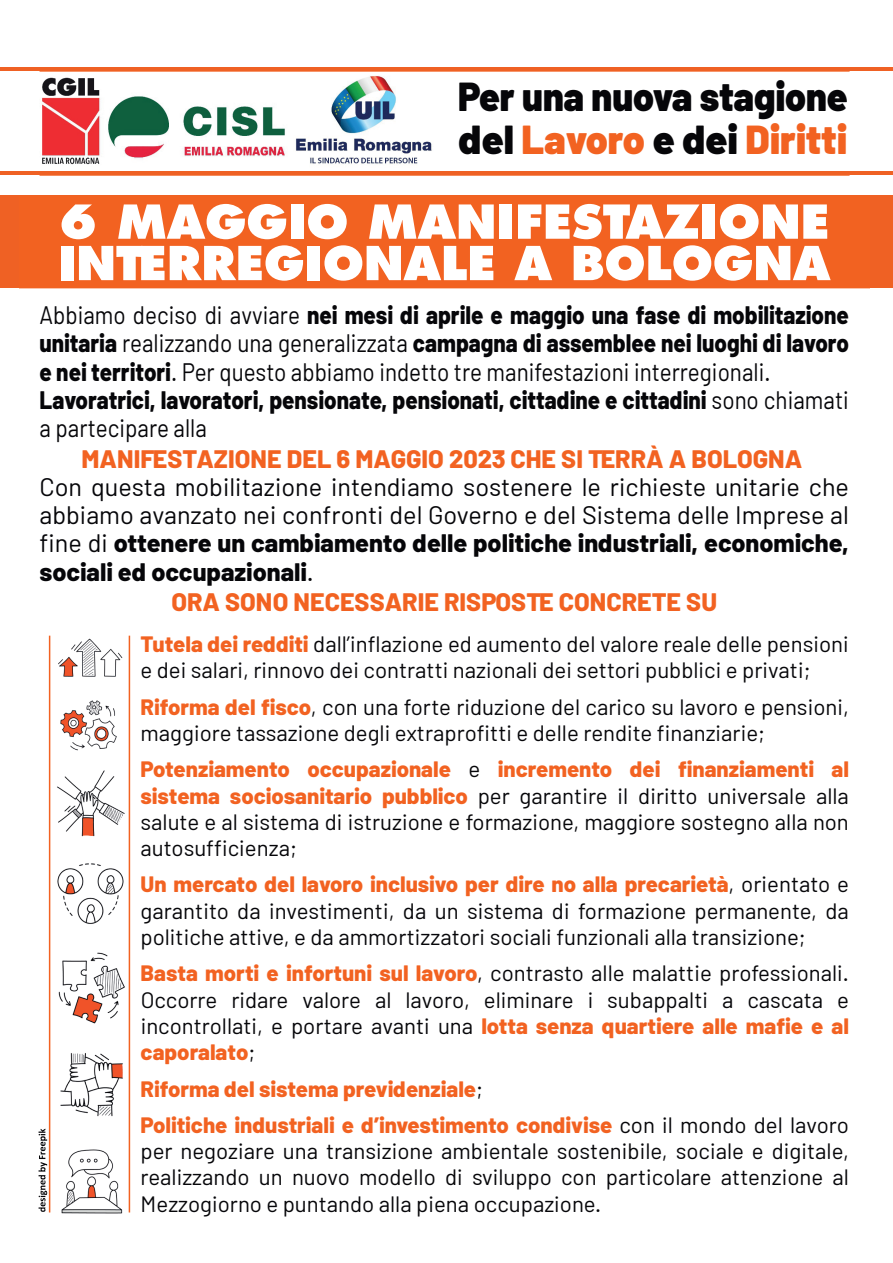
<style>
.page{position:relative;width:893px;height:1263px;background:#fff}
.page>*{position:absolute;margin:0;border:0;box-sizing:border-box;transform-origin:0 0}
.t1{font:900 40.35px/43.5px "Barlow";color:#060609;scale:.93 1}
.t2{font:800 25.2px/28.3px "Barlow";color:#060609;scale:.89 1}
.t3{font:25.2px "Barlow";color:#060609}
.t4{font:800 25.2px "Barlow";color:#060609}
.t5{font:800 25.2px "Barlow";color:#f26221}
.t6{font:22.2px/26.2px "Barlow";color:#060609;text-align:justify}
.t7{font:800 22.2px/36.3px "Barlow";color:#f26221}
.s1{color:#f26221}
.s2{font-weight:400}
.s3{font-weight:800;color:#f26221}
.s4{font-weight:400;color:#060609}
</style>
<div class="page">
<div style="left:0;top:196px;width:893px;height:92px;background:#ef6124"></div>
<img style="left:34px;top:71px;width:398px;height:101px">
<svg style="left:19px;top:195px;width:851px;height:86px"></svg>
<svg style="left:62px;top:204px;width:33px;height:35px"></svg>
<svg style="left:118px;top:204px;width:168px;height:35px"></svg>
<div style="left:291px;top:204px;width:12px;height:35px;background:#fff"></div>
<svg style="left:308px;top:204px;width:39px;height:35px"></svg>
<svg style="left:369px;top:204px;width:125px;height:35px"></svg>
<div style="left:499px;top:204px;width:13px;height:35px;background:#fff"></div>
<svg style="left:518px;top:204px;width:181px;height:35px"></svg>
<div style="left:703px;top:204px;width:12px;height:35px;background:#fff"></div>
<svg style="left:720px;top:204px;width:107px;height:35px"></svg>
<div style="left:61px;top:246px;width:12px;height:34px;background:#fff"></div>
<svg style="left:79px;top:245px;width:224px;height:36px"></svg>
<div style="left:307px;top:246px;width:13px;height:34px;background:#fff"></div>
<svg style="left:324px;top:245px;width:169px;height:36px"></svg>
<svg style="left:514px;top:246px;width:38px;height:34px"></svg>
<svg style="left:574px;top:245px;width:257px;height:36px"></svg>
<img style="left:58px;top:638px;width:65px;height:39px">
<img style="left:60px;top:700px;width:57px;height:51px">
<img style="left:50px;top:764px;width:79px;height:80px">
<img style="left:50px;top:856px;width:81px;height:74px">
<img style="left:58px;top:945px;width:73px;height:86px">
<img style="left:50px;top:1048px;width:81px;height:73px">
<img style="left:61px;top:1146px;width:69px;height:68px">
<svg style="left:39px;top:1129px;width:8px;height:83px"></svg>
<hr style="left:129px;top:636px;width:1px;height:576px;background:#f26221">
<hr style="left:49px;top:636px;width:1px;height:576px;background:#f26221">
<svg style="left:40px;top:67px;width:810px;height:5px;background:#f27b47"></svg>
<svg style="left:40px;top:171px;width:810px;height:5px;background:#f27741"></svg>
<hr style="left:0;top:68px;width:893px;height:3px;background:#ef6124">
<hr style="left:0;top:172px;width:893px;height:3px;background:#ef6124">
<h1 class="t1" style="left:458px;top:75px;width:421px">Per una nuova stagione del <span class="s1">Lavoro</span> e dei <span class="s1">Diritti</span></h1>
<p class="t2" style="left:39px;top:301px;width:911px"><span class="s2">Abbiamo deciso di avviare</span> nei mesi di aprile e maggio una fase di mobilitazione unitaria <span class="s2">realizzando una generalizzata</span> campagna di assemblee nei luoghi di lavoro e nei territori<span class="s2">. Per questo abbiamo indetto tre manifestazioni interregionali.<br></span>Lavoratrici, lavoratori, pensionate, pensionati, cittadine e cittadini <span class="s2">sono chiamati a partecipare alla</span></p>
<p class="t5" style="left:82px;top:443px;width:722px">MANIFESTAZIONE DEL 6 MAGGIO 2023 CHE SI TERRÀ A BOLOGNA</p>
<p class="t3" style="left:40px;top:471px;width:811px">Con questa mobilitazione intendiamo sostenere le richieste unitarie che</p>
<p class="t3" style="left:40px;top:499px;width:811px">abbiamo avanzato nei confronti del Governo e del Sistema delle Imprese al</p>
<p class="t4" style="left:40px;top:528px;width:811px"><span class="s2">fine di</span> ottenere un cambiamento delle politiche industriali, economiche,</p>
<p class="t4" style="left:40px;top:556px;width:276px">sociali ed occupazionali<span class="s2">.</span></p>
<p class="t5" style="left:171px;top:586px;width:547px">ORA SONO NECESSARIE RISPOSTE CONCRETE SU</p>
<p class="t6" style="left:140px;top:630px;width:710px"><span class="s3">Tutela dei redditi</span> dall’inflazione ed aumento del valore reale delle pensioni e dei salari, rinnovo dei contratti nazionali dei settori pubblici e privati;</p>
<p class="t6" style="left:140px;top:693px;width:710px"><span class="s3">Riforma del fisco</span>, con una forte riduzione del carico su lavoro e pensioni, maggiore tassazione degli extraprofitti e delle rendite finanziarie;</p>
<p class="t6" style="left:141px;top:756px;width:710px"><span class="s3">Potenziamento occupazionale</span> e <span class="s3">incremento dei finanziamenti al sistema sociosanitario pubblico</span> per garantire il diritto universale alla salute e al sistema di istruzione e formazione, maggiore sostegno alla non autosufficienza;</p>
<p class="t6" style="left:141px;top:871px;width:710px"><span class="s3">Un mercato del lavoro inclusivo per dire no alla precarietà</span>, orientato e garantito da investimenti, da un sistema di formazione permanente, da politiche attive, e da ammortizzatori sociali funzionali alla transizione;</p>
<p class="t6" style="left:141px;top:960px;width:710px"><span class="s3">Basta morti e infortuni sul lavoro</span>, contrasto alle malattie professionali.<br>Occorre ridare valore al lavoro, eliminare i subappalti a cascata e incontrollati, e portare avanti una <span class="s3">lotta senza quartiere alle mafie e al caporalato</span>;</p>
<p class="t7" style="left:141px;top:1070px;width:710px">Riforma del sistema previdenziale<span class="s4">;<br></span>Politiche industriali e d’investimento condivise <span class="s4">con il mondo del lavoro</span></p>
<p class="t6" style="left:141px;top:1137px;width:710px">per negoziare una transizione ambientale sostenibile, sociale e digitale, realizzando un nuovo modello di sviluppo con particolare attenzione al Mezzogiorno e puntando alla piena occupazione.</p>
</div>
